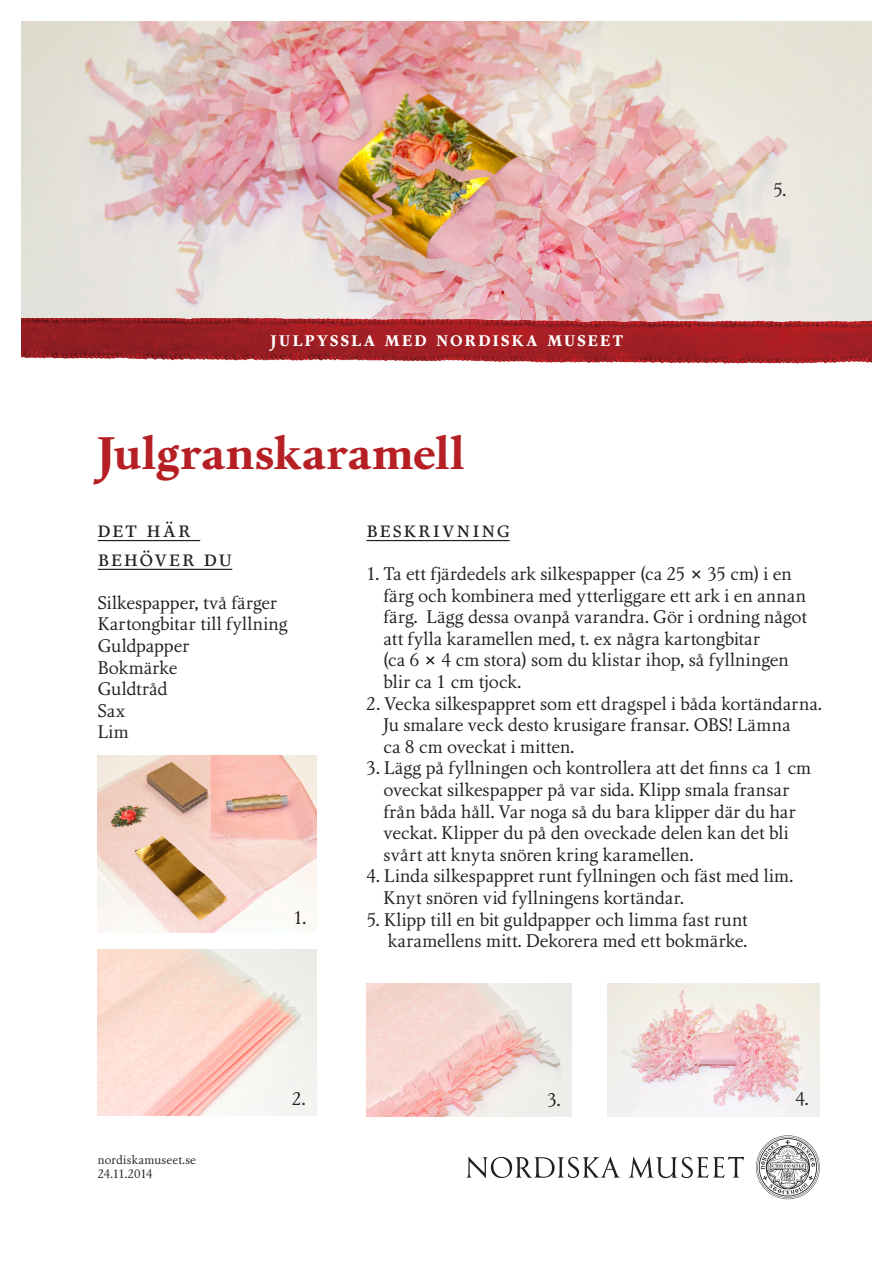
<style>
.page{position:relative;width:893px;height:1263px;background:#fff}
.page>*{position:absolute;margin:0;border:0;box-sizing:border-box;transform-origin:0 0}
.t1{font:700 45px "Nordling BQ";letter-spacing:.005em;color:#b62024}
.t2{font:24px "Nordling BQ";letter-spacing:.08em;color:#231f20}
.t3{font:24px "Nordling BQ";letter-spacing:.06em;color:#231f20}
.t4{font:18px/21.6px "Nordling BQ";letter-spacing:.005em;color:#231f20}
.t5{font:700 15.15px "Nordling BQ";letter-spacing:.15em;color:#fff}
.t6{font:12px "Nordling BQ";letter-spacing:.02em;color:#231f20}
.t7{font:12px "Nordling BQ";color:#231f20}
</style>
<div class="page">
<svg style="left:756px;top:1135px;width:64px;height:64px"></svg>
<svg style="left:629px;top:1156px;width:115px;height:22px"></svg>
<svg style="left:466px;top:1157px;width:154px;height:21px"></svg>
<img style="left:21px;top:21px;width:851px;height:298px">
<hr style="left:366px;top:540px;width:144px;height:1px;background:#231f20">
<hr style="left:98px;top:540px;width:102px;height:1px;background:#231f20">
<hr style="left:98px;top:569px;width:134px;height:1px;background:#231f20">
<img style="left:21px;top:319px;width:851px;height:45px">
<img style="left:98px;top:755px;width:218px;height:177px">
<img style="left:98px;top:949px;width:218px;height:166px">
<img style="left:366px;top:983px;width:205px;height:133px">
<img style="left:608px;top:983px;width:212px;height:133px">
<p class="t5" style="left:271px;top:332px;width:354px">JULPYSSLA MED NORDISKA MUSEET</p>
<p class="t1" style="left:98px;top:426px;width:368px">Julgranskaramell</p>
<p class="t4" style="left:773px;top:180px;width:15px">5.</p>
<p class="t2" style="left:98px;top:515px;width:94px">det här</p>
<p class="t3" style="left:98px;top:544px;width:136px">behöver du</p>
<p class="t4" style="left:98px;top:592px;width:181px">Silkespapper, två färger</p>
<p class="t4" style="left:98px;top:614px;width:191px">Kartongbitar till fyllning</p>
<p class="t4" style="left:98px;top:636px;width:93px">Guldpapper</p>
<p class="t4" style="left:98px;top:657px;width:81px">Bokmärke</p>
<p class="t4" style="left:98px;top:679px;width:71px">Guldtråd</p>
<p class="t4" style="left:98px;top:700px;width:29px">Sax</p>
<p class="t4" style="left:98px;top:722px;width:32px">Lim</p>
<p class="t4" style="left:294px;top:907px;width:14px">1.</p>
<p class="t2" style="left:366px;top:515px;width:145px">beskrivning</p>
<p class="t4" style="left:366px;top:564px;width:427px">1. Ta ett fjärdedels ark silkespapper (ca 25 × 35 cm) i en</p>
<p class="t4" style="left:383px;top:585px;width:424px">färg och kombinera med ytterliggare ett ark i en annan</p>
<p class="t4" style="left:383px;top:607px;width:425px">färg. Lägg dessa ovanpå varandra. Gör i ordning något</p>
<p class="t4" style="left:383px;top:628px;width:378px">att fylla karamellen med, t. ex några kartongbitar</p>
<p class="t4" style="left:383px;top:650px;width:407px">(ca 6 × 4 cm stora) som du klistar ihop, så fyllningen</p>
<p class="t4" style="left:383px;top:672px;width:139px">blir ca 1 cm tjock.</p>
<p class="t4" style="left:366px;top:693px;width:457px">2. Vecka silkespappret som ett dragspel i båda kortändarna.</p>
<p class="t4" style="left:383px;top:715px;width:408px">Ju smalare veck desto krusigare fransar. OBS! Lämna</p>
<p class="t4" style="left:383px;top:736px;width:192px">ca 8 cm oveckat i mitten.</p>
<p class="t4" style="left:366px;top:758px;width:446px">3. Lägg på fyllningen och kontrollera att det finns ca 1 cm</p>
<p class="t4" style="left:383px;top:780px;width:414px">oveckat silkespapper på var sida. Klipp smala fransar från båda håll. Var noga så du bara klipper där du har veckat. Klipper du på den oveckade delen kan det bli svårt att knyta snören kring karamellen.</p>
<p class="t4" style="left:366px;top:866px;width:428px">4. Linda silkespappret runt fyllningen och fäst med lim.</p>
<p class="t4" style="left:383px;top:888px;width:302px">Knyt snören vid fyllningens kortändar.</p>
<p class="t4" style="left:366px;top:909px;width:383px">5. Klipp till en bit guldpapper och limma fast runt</p>
<p class="t4" style="left:388px;top:931px;width:361px">karamellens mitt. Dekorera med ett bokmärke.</p>
<p class="t6" style="left:98px;top:1153px;width:100px">nordiskamuseet.se</p>
<p class="t7" style="left:98px;top:1167px;width:56px">24.11.2014</p>
<p class="t4" style="left:292px;top:1088px;width:15px">2.</p>
<p class="t4" style="left:547px;top:1089px;width:15px">3.</p>
<p class="t4" style="left:795px;top:1088px;width:15px">4.</p>
</div>
